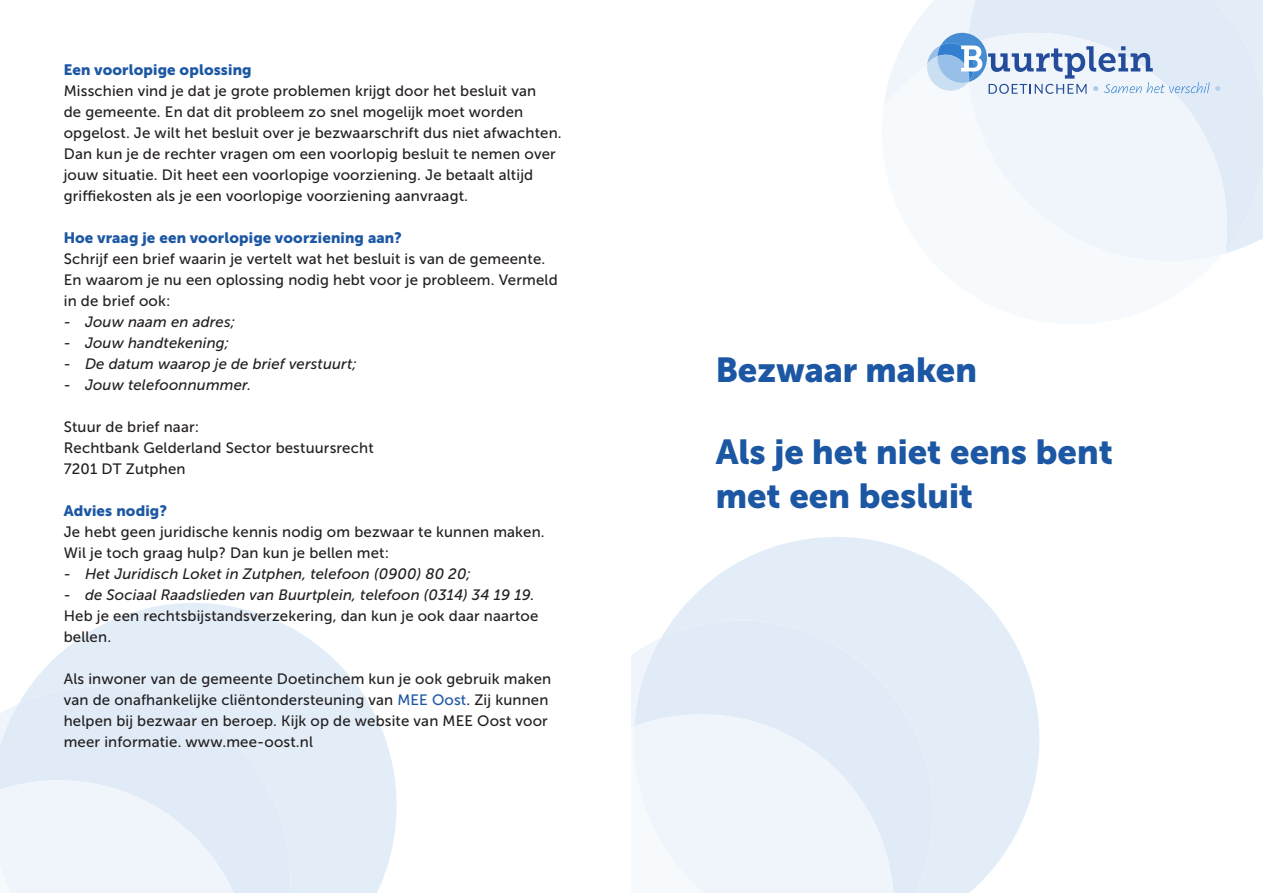
<style>
.page{position:relative;width:1263px;height:893px;background:#fff}
.page>*{position:absolute;margin:0;border:0;box-sizing:border-box;transform-origin:0 0}
.t1{font:34.5px "Museo Sans Cyrl 900";color:#1c57a3}
.t2{font:15px/21px "Museo Sans 500";letter-spacing:.01em;color:#231f20}
.t3{font:italic 15px "Museo Sans 500";letter-spacing:.01em;color:#231f20}
.t4{font:15px "Museo Sans Cyrl 900";letter-spacing:.01em;color:#1c57a3}
.s1{color:#1c57a3}
</style>
<div class="page">
<svg style="left:30px;top:603px;width:367px;height:290px;fill:#e3edf8"></svg>
<div style="left:19px;top:686px;width:271px;height:207px;background:#e3edf8"></div>
<svg style="left:0;top:704px;width:251px;height:189px"></svg>
<div style="left:1209px;top:0;width:54px;height:251px;background:#e0ebf7"></div>
<svg style="left:973px;top:33px;width:254px;height:228px;fill:#eff5fb"></svg>
<svg style="left:673px;top:537px;width:366px;height:356px;fill:#e3edf8"></svg>
<div style="left:661px;top:620px;width:272px;height:273px;background:#e2edf8"></div>
<div style="left:631px;top:638px;width:258px;height:89px;background:#e0ebf7"></div>
<svg style="left:634px;top:714px;width:260px;height:179px;fill:#eff5fb"></svg>
<svg style="left:1215px;top:86px;width:5px;height:5px"></svg>
<svg style="left:884px;top:0;width:325px;height:107px"></svg>
<p class="t4" style="left:64px;top:61px;width:189px">Een voorlopige oplossing</p>
<p class="t2" style="left:64px;top:80px;width:499px">Misschien vind je dat je grote problemen krijgt door het besluit van<br>de gemeente. En dat dit probleem zo snel mogelijk moet worden opgelost. Je wilt het besluit over je bezwaarschrift dus niet afwachten.<br>Dan kun je de rechter vragen om een voorlopig besluit te nemen over jouw situatie. Dit heet een voorlopige voorziening. Je betaalt altijd griffiekosten als je een voorlopige voorziening aanvraagt.</p>
<p class="t4" style="left:64px;top:229px;width:339px">Hoe vraag je een voorlopige voorziening aan?</p>
<p class="t2" style="left:64px;top:248px;width:483px">Schrijf een brief waarin je vertelt wat het besluit is van de gemeente.</p>
<p class="t2" style="left:64px;top:269px;width:495px">En waarom je nu een oplossing nodig hebt voor je probleem. Vermeld in de brief ook:</p>
<p class="t3" style="left:64px;top:313px;width:173px">- Jouw naam en adres;</p>
<p class="t3" style="left:64px;top:334px;width:167px">- Jouw handtekening;</p>
<p class="t3" style="left:64px;top:355px;width:295px">- De datum waarop je de brief verstuurt;</p>
<p class="t3" style="left:64px;top:376px;width:189px">- Jouw telefoonnummer.</p>
<p class="t2" style="left:64px;top:416px;width:137px">Stuur de brief naar:</p>
<p class="t2" style="left:64px;top:437px;width:311px">Rechtbank Gelderland Sector bestuursrecht</p>
<p class="t2" style="left:64px;top:458px;width:123px">7201 DT Zutphen</p>
<p class="t4" style="left:64px;top:502px;width:105px">Advies nodig?</p>
<p class="t2" style="left:64px;top:521px;width:482px">Je hebt geen juridische kennis nodig om bezwaar te kunnen maken.<br>Wil je toch graag hulp? Dan kun je bellen met:</p>
<p class="t3" style="left:64px;top:565px;width:409px">- Het Juridisch Loket in Zutphen, telefoon (0900) 80 20;</p>
<p class="t3" style="left:64px;top:586px;width:472px">- de Sociaal Raadslieden van Buurtplein, telefoon (0314) 34 19 19.</p>
<p class="t2" style="left:64px;top:605px;width:476px">Heb je een rechtsbijstandsverzekering, dan kun je ook daar naartoe bellen.</p>
<p class="t2" style="left:64px;top:668px;width:489px">Als inwoner van de gemeente Doetinchem kun je ook gebruik maken van de onafhankelijke cliëntondersteuning van <span class="s1">MEE Oost</span>. Zij kunnen helpen bij bezwaar en beroep. Kijk op de website van MEE Oost voor meer informatie. www.mee-oost.nl</p>
<p class="t1" style="left:716px;top:350px;width:263px">Bezwaar maken</p>
<p class="t1" style="left:716px;top:433px;width:399px">Als je het niet eens bent</p>
<p class="t1" style="left:716px;top:476px;width:259px">met een besluit</p>
</div>
